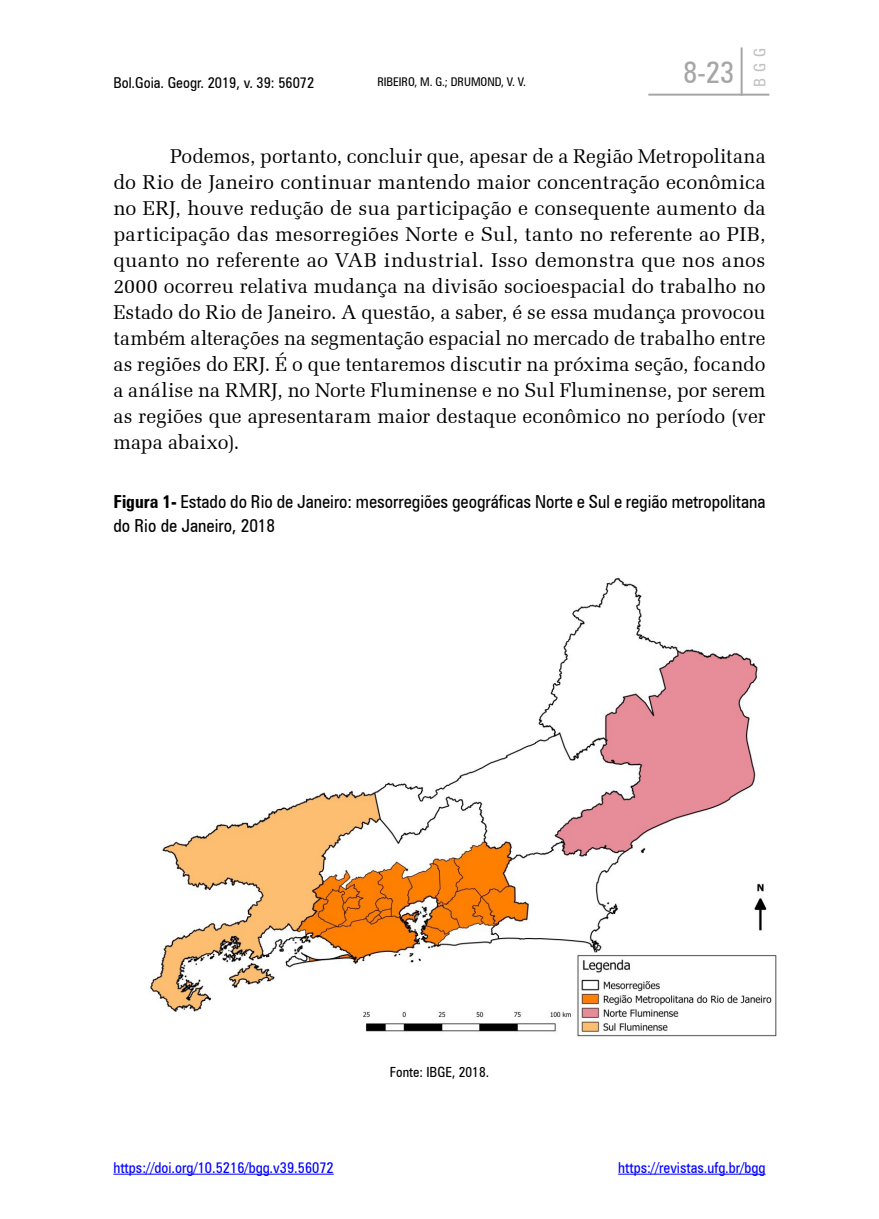
<style>
.page{position:relative;width:879px;height:1219px;background:#fff}
.page>*{position:absolute;margin:0;border:0;box-sizing:border-box;transform-origin:0 0}
.t1{font:condensed 30px "Zurich BT";color:#a6a6a6}
.t2{font:20px/26px "Zapf Elliptical 711 BT";letter-spacing:.005em;color:#000;text-align:justify}
.t3{font:condensed 18px/24px "Zurich BT";color:#000}
.t4{font:condensed 16px "Zurich BT";color:#c1c1c1}
.t5{font:condensed 15px "Zurich BT";color:#00f}
.t6{font:condensed 15px "Zurich BT";color:#000}
.t7{font:condensed 14px "Zurich BT";color:#000}
.t8{font:condensed 12px "Zurich BT";color:#000}
.s1{font-weight:700}
</style>
<div class="page">
<hr style="left:618px;top:1174px;width:147px;height:1px;background:#00f">
<hr style="left:113px;top:1174px;width:221px;height:1px;background:#00f">
<hr style="left:740px;top:47px;width:2px;height:49px;background:#a6a6a6">
<hr style="left:648px;top:94px;width:121px;height:2px;background:#a6a6a6">
<img style="left:146px;top:578px;width:631px;height:459px">
<p class="t6" style="left:113px;top:74px;width:202px">Bol.Goia. Geogr. 2019, v. 39: 56072</p>
<p class="t8" style="left:377px;top:75px;width:150px">RIBEIRO, M. G.; DRUMOND, V. V.</p>
<h1 class="t1" style="left:683px;top:55px;width:53px">8-23</h1>
<p class="t4" style="left:750px;top:87px;width:41px;rotate:-90deg">BGG</p>
<p class="t2" style="left:113px;top:143px;width:654px;text-indent:57px">Podemos, portanto, concluir que, apesar de a Região Metropolitana do Rio de Janeiro continuar mantendo maior concentração econômica no ERJ, houve redução de sua participação e consequente aumento da participação das mesorregiões Norte e Sul, tanto no referente ao PIB, quanto no referente ao VAB industrial. Isso demonstra que nos anos 2000 ocorreu relativa mudança na divisão socioespacial do trabalho no Estado do Rio de Janeiro. A questão, a saber, é se essa mudança provocou também alterações na segmentação espacial no mercado de trabalho entre as regiões do ERJ. É o que tentaremos discutir na próxima seção, focando a análise na RMRJ, no Norte Fluminense e no Sul Fluminense, por serem as regiões que apresentaram maior destaque econômico no período (ver mapa abaixo).</p>
<p class="t3" style="left:113px;top:489px;width:653px"><span class="s1">Figura 1-</span> Estado do Rio de Janeiro: mesorregiões geográficas Norte e Sul e região metropolitana do Rio de Janeiro, 2018</p>
<p class="t7" style="left:390px;top:1063px;width:101px">Fonte: IBGE, 2018.</p>
<p class="t5" style="left:113px;top:1158px;width:222px">https://doi.org/10.5216/bgg.v39.56072</p>
<p class="t5" style="left:618px;top:1158px;width:149px">https://revistas.ufg.br/bgg</p>
</div>
